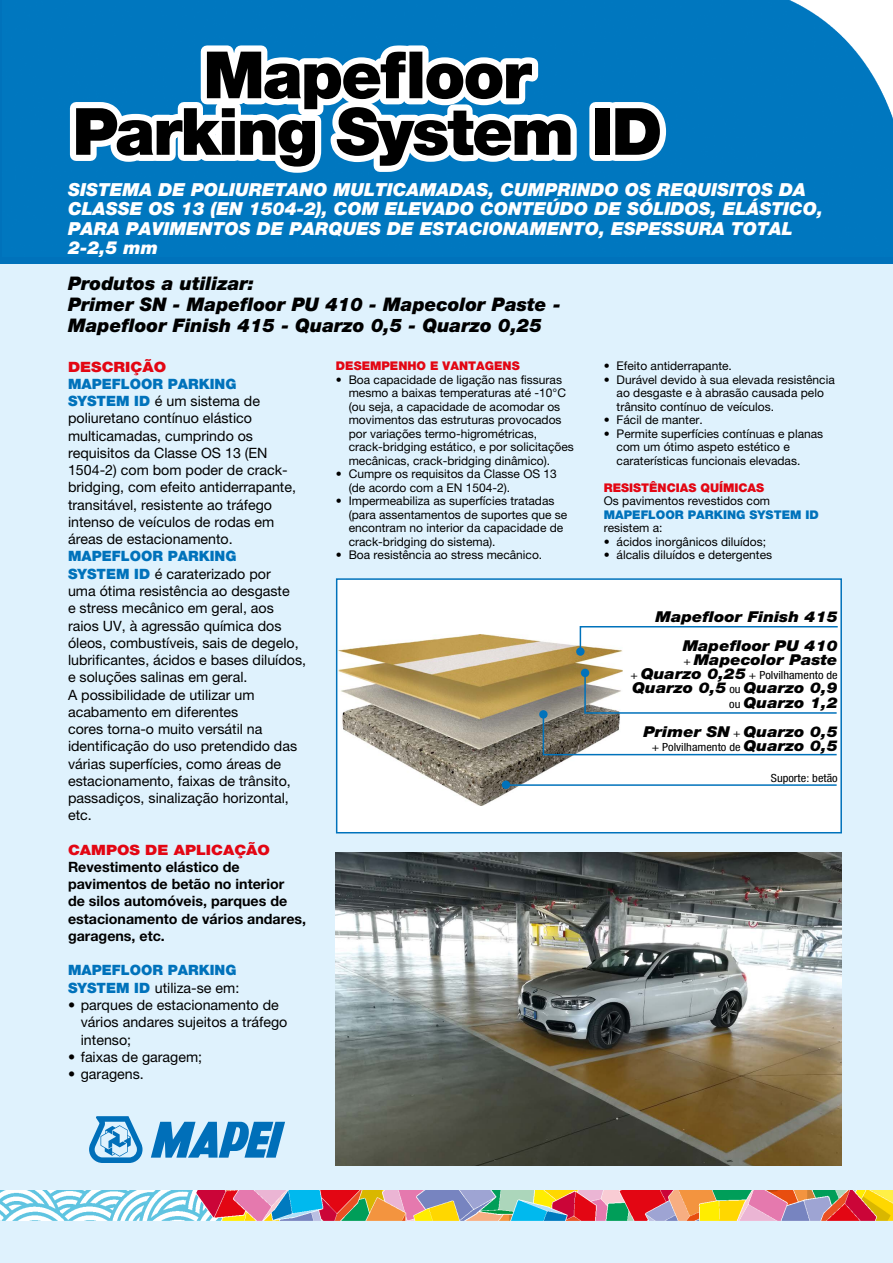
<style>
.page{position:relative;width:893px;height:1263px;background:#dff2fd}
.page>*{position:absolute;margin:0;border:0;box-sizing:border-box;transform-origin:0 0}
.t1{font:900 65.25px/56.6px "Helvetica Neue LTW1 G";letter-spacing:-.03em;color:#fff;text-align:center}
.t2{font:italic 900 18.75px/21px "Helvetica Neue LTW1 G";color:#000}
.t3{font:italic 900 18px/19.5px "Helvetica Neue LTW1 G";color:#fff}
.t4{font:italic 900 15px/28.5px "Helvetica Neue LTW1 G";color:#000;text-align:right;scale:1.1 1}
.t5{font:14.25px/17.2px "Helvetica Neue LTW1 G";color:#000}
.t6{font:700 14.25px/17.2px "Helvetica Neue LTW1 G";color:#000}
.t7{font:900 14.25px/17.2px "Helvetica Neue LTW1 G";color:#0072bb}
.t8{font:900 14.25px "Helvetica Neue LTW1 G";color:#e30613;scale:1.1 1}
.t9{font:12px/13.5px "Helvetica Neue LTW1 G";color:#000}
.t10{font:900 12px "Helvetica Neue LTW1 G";color:#e30613}
.t11{font:900 12px "Helvetica Neue LTW1 G";color:#0072bb}
.t12{font:condensed 11.25px "Helvetica Neue LTW1 G";color:#000;scale:1.1 1}
.s1{font-weight:900;color:#0072bb}
.s2{font-weight:400;color:#000}
.s3{font-weight:400;font-style:normal;font-stretch:condensed;font-size:11.25px}
.s4{font-weight:900;font-style:italic;font-stretch:normal;font-size:15px}
</style>
<div class="page">
<img style="left:0;top:1191px;width:893px;height:29px">
<div style="left:1px;top:0;width:892px;height:258px;background:#0077bf"></div>
<hr style="left:0;top:0;width:1px;height:264px;background:#0072bb">
<svg style="left:89px;top:1116px;width:54px;height:47px"></svg>
<svg style="left:151px;top:1122px;width:134px;height:35px"></svg>
<div style="left:630px;top:123px;width:16px;height:17px;background:#fff"></div>
<div style="left:0;top:258px;width:893px;height:6px;background:#0072bb"></div>
<div style="left:336px;top:578px;width:506px;height:255px;background:#fff;border:2px solid #0072bb"></div>
<img style="left:338px;top:634px;width:285px;height:172px">
<svg style="left:510px;top:783px;width:327px;height:3px"></svg>
<div style="left:502px;top:780px;width:8px;height:9px;background:#0072bb;border-radius:50%"></div>
<img style="left:336px;top:853px;width:506px;height:312px">
<div style="left:581px;top:669px;width:8px;height:8px;background:#0072bb;border-radius:50%"></div>
<svg style="left:542px;top:671px;width:295px;height:85px"></svg>
<div style="left:539px;top:710px;width:9px;height:8px;background:#0072bb;border-radius:50%"></div>
<svg style="left:579px;top:626px;width:259px;height:27px"></svg>
<div style="left:576px;top:647px;width:9px;height:9px;background:#0072bb;border-radius:50%"></div>
<h1 class="t1" style="left:72px;top:47px;width:591px">Mapefloor<br>Parking System ID</h1>
<h3 class="t3" style="left:68px;top:180px;width:756px">SISTEMA DE POLIURETANO MULTICAMADAS, CUMPRINDO OS REQUISITOS DA CLASSE OS 13 (EN 1504-2), COM ELEVADO CONTEÚDO DE SÓLIDOS, ELÁSTICO, PARA PAVIMENTOS DE PARQUES DE ESTACIONAMENTO, ESPESSURA TOTAL 2-2,5 mm</h3>
<h2 class="t2" style="left:68px;top:273px;width:494px">Produtos a utilizar:<br>Primer SN - Mapefloor PU 410 - Mapecolor Paste -<br>Mapefloor Finish 415 - Quarzo 0,5 - Quarzo 0,25</h2>
<p class="t8" style="left:68px;top:358px;width:91px">DESCRIÇÃO</p>
<p class="t5" style="left:68px;top:375px;width:230px"><span class="s1">MAPEFLOOR PARKING<br>SYSTEM ID</span> é um sistema de poliuretano contínuo elástico multicamadas, cumprindo os requisitos da Classe OS 13 (EN<br>1504-2) com bom poder de crack&shy;bridging, com efeito antiderrapante, transitável, resistente ao tráfego intenso de veículos de rodas em áreas de estacionamento.</p>
<p class="t5" style="left:68px;top:548px;width:240px"><span class="s1">MAPEFLOOR PARKING<br>SYSTEM ID</span> é caraterizado por<br>uma ótima resistência ao desgaste<br>e stress mecânico em geral, aos raios UV, à agressão química dos óleos, combustíveis, sais de degelo, lubrificantes, ácidos e bases diluídos, e soluções salinas em geral.<br>A possibilidade de utilizar um acabamento em diferentes<br>cores torna-o muito versátil na identificação do uso pretendido das várias superfícies, como áreas de estacionamento, faixas de trânsito, passadiços, sinalização horizontal, etc.</p>
<p class="t8" style="left:68px;top:841px;width:185px">CAMPOS DE APLICAÇÃO</p>
<p class="t6" style="left:68px;top:858px;width:240px">Revestimento elástico de pavimentos de betão no interior<br>de silos automóveis, parques de estacionamento de vários andares, garagens, etc.</p>
<p class="t7" style="left:68px;top:962px;width:173px">MAPEFLOOR PARKING<br>SYSTEM ID <span class="s2">utiliza-se em:</span></p>
<p class="t5" style="left:81px;top:996px;width:208px;text-indent:-13px">• parques de estacionamento de vários andares sujeitos a tráfego intenso;</p>
<p class="t5" style="left:68px;top:1048px;width:136px">• faixas de garagem;</p>
<p class="t5" style="left:68px;top:1065px;width:77px">• garagens.</p>
<p class="t10" style="left:336px;top:358px;width:185px">DESEMPENHO E VANTAGENS</p>
<p class="t9" style="left:349px;top:372px;width:227px;text-indent:-13px">• Boa capacidade de ligação nas fissuras mesmo a baixas temperaturas até -10°C (ou seja, a capacidade de acomodar os movimentos das estruturas provocados por variações termo-higrométricas, crack-bridging estático, e por solicitações mecânicas, crack-bridging dinâmico).</p>
<p class="t9" style="left:349px;top:467px;width:210px;text-indent:-13px">• Cumpre os requisitos da Classe OS 13 (de acordo com a EN 1504-2).</p>
<p class="t9" style="left:349px;top:494px;width:220px;text-indent:-13px">• Impermeabiliza as superfícies tratadas (para assentamentos de suportes que se encontram no interior da capacidade de crack-bridging do sistema).</p>
<p class="t9" style="left:336px;top:548px;width:208px">• Boa resistência ao stress mecânico.</p>
<p class="t9" style="left:604px;top:359px;width:130px">• Efeito antiderrapante.</p>
<p class="t9" style="left:617px;top:372px;width:220px;text-indent:-13px">• Durável devido à sua elevada resistência ao desgaste e à abrasão causada pelo trânsito contínuo de veículos.</p>
<p class="t9" style="left:604px;top:413px;width:101px">• Fácil de manter.</p>
<p class="t9" style="left:617px;top:426px;width:208px;text-indent:-13px">• Permite superfícies contínuas e planas com um ótimo aspeto estético e caraterísticas funcionais elevadas.</p>
<p class="t10" style="left:604px;top:480px;width:162px">RESISTÊNCIAS QUÍMICAS</p>
<p class="t9" style="left:604px;top:494px;width:168px">Os pavimentos revestidos com</p>
<p class="t11" style="left:604px;top:507px;width:216px">MAPEFLOOR PARKING SYSTEM ID</p>
<p class="t9" style="left:604px;top:521px;width:60px">resistem a:</p>
<p class="t9" style="left:604px;top:535px;width:164px">• ácidos inorgânicos diluídos;</p>
<p class="t9" style="left:604px;top:548px;width:170px">• álcalis diluídos e detergentes</p>
<p class="t4" style="left:655px;top:603px;width:167px">Mapefloor Finish 415<br>Mapefloor PU 410</p>
<p class="t4" style="left:683px;top:645px;width:142px"><span class="s3">+</span> Mapecolor Paste</p>
<p class="t12" style="left:630px;top:668px;width:190px">+ <span class="s4">Quarzo 0,25</span> + Polvilhamento de</p>
<p class="t4" style="left:632px;top:681px;width:188px;line-height:15px">Quarzo 0,5 <span class="s3">ou</span> Quarzo 0,9 <span class="s3">ou</span> Quarzo 1,2</p>
<p class="t4" style="left:643px;top:717px;width:178px">Primer SN <span class="s3">+</span> Quarzo 0,5</p>
<p class="t12" style="left:652px;top:740px;width:170px">+ Polvilhamento de <span class="s4">Quarzo 0,5</span></p>
<p class="t12" style="left:771px;top:771px;width:62px">Suporte: betão</p>
</div>
